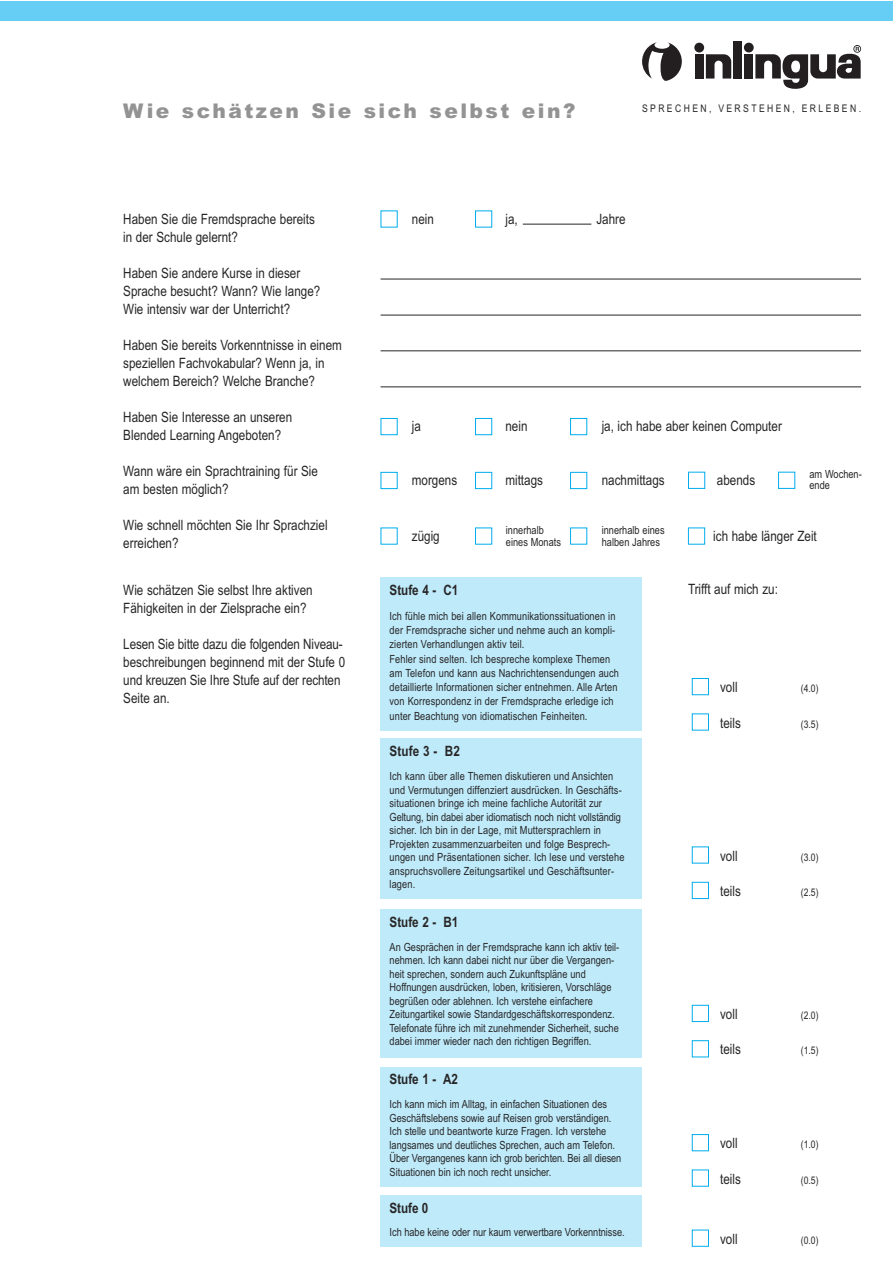
<style>
.page{position:relative;width:893px;height:1263px;background:#fff}
.page>*{position:absolute;margin:0;border:0;box-sizing:border-box;transform-origin:0 0}
.t1{font:900 20.25px "Arial";letter-spacing:.125em;color:#939393}
.t2{font:14.25px/18px "Arial Narrow";color:#272627}
.t3{font:700 14.25px "Arial Narrow";color:#272627}
.t4{font:11.25px/13.5px "Arial Narrow";color:#272627}
.t5{font:10.5px "Arial Narrow";letter-spacing:.23em;color:#272627}
</style>
<div class="page">
<div style="left:381px;top:418px;width:17px;height:17px;border:1px solid #00aded"></div>
<div style="left:475px;top:418px;width:17px;height:17px;border:1px solid #00aded"></div>
<hr style="left:523px;top:224px;width:68px;height:1px;background:#272627">
<hr style="left:381px;top:279px;width:480px;height:1px;background:#272627">
<hr style="left:381px;top:315px;width:480px;height:1px;background:#272627">
<hr style="left:381px;top:350px;width:480px;height:1px;background:#272627">
<hr style="left:381px;top:386px;width:480px;height:1px;background:#272627">
<div style="left:381px;top:577px;width:261px;height:154px;background:#bfeafa"></div>
<div style="left:692px;top:678px;width:17px;height:17px;border:1px solid #00aded"></div>
<div style="left:692px;top:1040px;width:17px;height:17px;border:1px solid #00aded"></div>
<div style="left:692px;top:1005px;width:17px;height:17px;border:1px solid #00aded"></div>
<div style="left:692px;top:882px;width:17px;height:17px;border:1px solid #00aded"></div>
<div style="left:692px;top:1134px;width:17px;height:17px;border:1px solid #00aded"></div>
<div style="left:692px;top:1230px;width:17px;height:17px;border:1px solid #00aded"></div>
<div style="left:381px;top:1195px;width:261px;height:51px;background:#bfeafa"></div>
<div style="left:381px;top:1067px;width:261px;height:120px;background:#bfeafa"></div>
<div style="left:381px;top:909px;width:261px;height:148px;background:#bfeafa"></div>
<div style="left:381px;top:738px;width:261px;height:161px;background:#bfeafa"></div>
<div style="left:0;top:1px;width:892px;height:20px;background:#66cef4"></div>
<div style="left:570px;top:418px;width:17px;height:17px;border:1px solid #00aded"></div>
<div style="left:381px;top:472px;width:17px;height:17px;border:1px solid #00aded"></div>
<div style="left:475px;top:472px;width:17px;height:17px;border:1px solid #00aded"></div>
<div style="left:570px;top:472px;width:17px;height:17px;border:1px solid #00aded"></div>
<div style="left:688px;top:472px;width:17px;height:17px;border:1px solid #00aded"></div>
<div style="left:778px;top:472px;width:17px;height:17px;border:1px solid #00aded"></div>
<div style="left:688px;top:527px;width:17px;height:17px;border:1px solid #00aded"></div>
<svg style="left:642px;top:42px;width:40px;height:39px"></svg>
<div style="left:694px;top:43px;width:10px;height:9px;background:#231f20;border-radius:50%"></div>
<div style="left:695px;top:54px;width:9px;height:25px;background:#231f20"></div>
<div style="left:733px;top:41px;width:9px;height:38px;background:#231f20"></div>
<svg style="left:706px;top:54px;width:25px;height:25px"></svg>
<div style="left:744px;top:43px;width:10px;height:9px;background:#231f20;border-radius:50%"></div>
<div style="left:744px;top:54px;width:9px;height:25px;background:#231f20"></div>
<svg style="left:755px;top:45px;width:106px;height:44px"></svg>
<h1 class="t1" style="left:123px;top:96px;width:454px">Wie schätzen Sie sich selbst ein?</h1>
<p class="t5" style="left:642px;top:101px;width:220px">SPRECHEN, VERSTEHEN, ERLEBEN.</p>
<p class="t2" style="left:123px;top:210px;width:193px">Haben Sie die Fremdsprache bereits in der Schule gelernt?</p>
<p class="t2" style="left:123px;top:264px;width:199px">Haben Sie andere Kurse in dieser<br>Sprache besucht? Wann? Wie lange?<br>Wie intensiv war der Unterricht?</p>
<p class="t2" style="left:123px;top:336px;width:220px">Haben Sie bereits Vorkenntnisse in einem speziellen Fachvokabular? Wenn ja, in welchem Bereich? Welche Branche?</p>
<p class="t2" style="left:123px;top:408px;width:170px">Haben Sie Interesse an unseren<br>Blended Learning Angeboten?</p>
<p class="t2" style="left:123px;top:462px;width:196px">Wann wäre ein Sprachtraining für Sie am besten möglich?</p>
<p class="t2" style="left:123px;top:516px;width:206px">Wie schnell möchten Sie Ihr Sprachziel erreichen?</p>
<p class="t2" style="left:123px;top:580px;width:191px">Wie schätzen Sie selbst Ihre aktiven<br>Fähigkeiten in der Zielsprache ein?</p>
<p class="t2" style="left:123px;top:634px;width:223px">Lesen Sie bitte dazu die folgenden Niveau&shy;beschreibungen beginnend mit der Stufe 0 und kreuzen Sie Ihre Stufe auf der rechten Seite an.</p>
<p class="t2" style="left:412px;top:210px;width:24px">nein</p>
<p class="t2" style="left:505px;top:210px;width:14px">ja,</p>
<p class="t2" style="left:596px;top:210px;width:31px">Jahre</p>
<p class="t2" style="left:412px;top:416px;width:11px">ja</p>
<p class="t2" style="left:505px;top:416px;width:24px">nein</p>
<p class="t2" style="left:602px;top:416px;width:182px">ja, ich habe aber keinen Computer</p>
<p class="t2" style="left:412px;top:470px;width:47px">morgens</p>
<p class="t2" style="left:505px;top:470px;width:39px">mittags</p>
<p class="t2" style="left:602px;top:470px;width:65px">nachmittags</p>
<p class="t2" style="left:717px;top:470px;width:40px">abends</p>
<p class="t4" style="left:809px;top:469px;width:54px;line-height:10.5px">am Wochen&shy;ende</p>
<p class="t4" style="left:506px;top:524px;width:57px;line-height:12px">innerhalb eines Monats</p>
<p class="t4" style="left:602px;top:524px;width:64px;line-height:12px">innerhalb eines halben Jahres</p>
<p class="t2" style="left:412px;top:526px;width:29px">zügig</p>
<p class="t2" style="left:713px;top:526px;width:105px">ich habe länger Zeit</p>
<p class="t3" style="left:390px;top:579px;width:70px">Stufe 4 - C1</p>
<p class="t4" style="left:390px;top:608px;width:231px;line-height:14.2px">Ich fühle mich bei allen Kommunikationssituationen in der Fremdsprache sicher und nehme auch an kompli&shy;zierten Verhandlungen aktiv teil.<br>Fehler sind selten. Ich bespreche komplexe Themen am Telefon und kann aus Nachrichtensendungen auch detaillierte Informationen sicher entnehmen. Alle Arten von Korrespondenz in der Fremdsprache erledige ich unter Beachtung von idiomatischen Feinheiten.</p>
<p class="t3" style="left:390px;top:740px;width:72px">Stufe 3 - B2</p>
<p class="t4" style="left:390px;top:769px;width:236px">Ich kann über alle Themen diskutieren und Ansichten und Vermutungen diffenziert ausdrücken. In Geschäfts&shy;situationen bringe ich meine fachliche Autorität zur Geltung, bin dabei aber idiomatisch noch nicht vollständig sicher. Ich bin in der Lage, mit Muttersprachlern in Projekten zusammenzuarbeiten und folge Besprech&shy;ungen und Präsentationen sicher. Ich lese und verstehe anspruchsvollere Zeitungsartikel und Geschäftsunter&shy;lagen.</p>
<p class="t3" style="left:390px;top:911px;width:70px">Stufe 2 - B1</p>
<p class="t4" style="left:390px;top:940px;width:231px">An Gesprächen in der Fremdsprache kann ich aktiv teil&shy;nehmen. Ich kann dabei nicht nur über die Vergangen&shy;heit sprechen, sondern auch Zukunftspläne und Hoffnungen ausdrücken, loben, kritisieren, Vorschläge begrüßen oder ablehnen. Ich verstehe einfachere Zeitungartikel sowie Standardgeschäftskorrespondenz.<br>Telefonate führe ich mit zunehmender Sicherheit, suche dabei immer wieder nach den richtigen Begriffen.</p>
<p class="t3" style="left:390px;top:1068px;width:70px">Stufe 1 - A2</p>
<p class="t4" style="left:390px;top:1097px;width:233px">Ich kann mich im Alltag, in einfachen Situationen des Geschäftslebens sowie auf Reisen grob verständigen.<br>Ich stelle und beantworte kurze Fragen. Ich verstehe langsames und deutliches Sprechen, auch am Telefon.<br>Über Vergangenes kann ich grob berichten. Bei all diesen Situationen bin ich noch recht unsicher.</p>
<p class="t3" style="left:390px;top:1197px;width:40px">Stufe 0</p>
<p class="t4" style="left:390px;top:1225px;width:237px">Ich habe keine oder nur kaum verwertbare Vorkenntnisse.</p>
<p class="t2" style="left:688px;top:579px;width:91px">Trifft auf mich zu:</p>
<p class="t2" style="left:720px;top:677px;width:19px">voll</p>
<p class="t5" style="left:801px;top:681px;width:19px">(4.0)</p>
<p class="t2" style="left:720px;top:713px;width:22px">teils</p>
<p class="t5" style="left:801px;top:716px;width:19px">(3.5)</p>
<p class="t2" style="left:720px;top:846px;width:19px">voll</p>
<p class="t5" style="left:801px;top:849px;width:19px">(3.0)</p>
<p class="t2" style="left:720px;top:881px;width:22px">teils</p>
<p class="t5" style="left:801px;top:884px;width:19px">(2.5)</p>
<p class="t2" style="left:720px;top:1004px;width:19px">voll</p>
<p class="t5" style="left:801px;top:1007px;width:19px">(2.0)</p>
<p class="t2" style="left:720px;top:1040px;width:22px">teils</p>
<p class="t5" style="left:801px;top:1043px;width:19px">(1.5)</p>
<p class="t2" style="left:720px;top:1134px;width:19px">voll</p>
<p class="t5" style="left:801px;top:1137px;width:19px">(1.0)</p>
<p class="t2" style="left:720px;top:1169px;width:22px">teils</p>
<p class="t5" style="left:801px;top:1172px;width:19px">(0.5)</p>
<p class="t2" style="left:720px;top:1229px;width:19px">voll</p>
<p class="t5" style="left:801px;top:1232px;width:19px">(0.0)</p>
</div>
